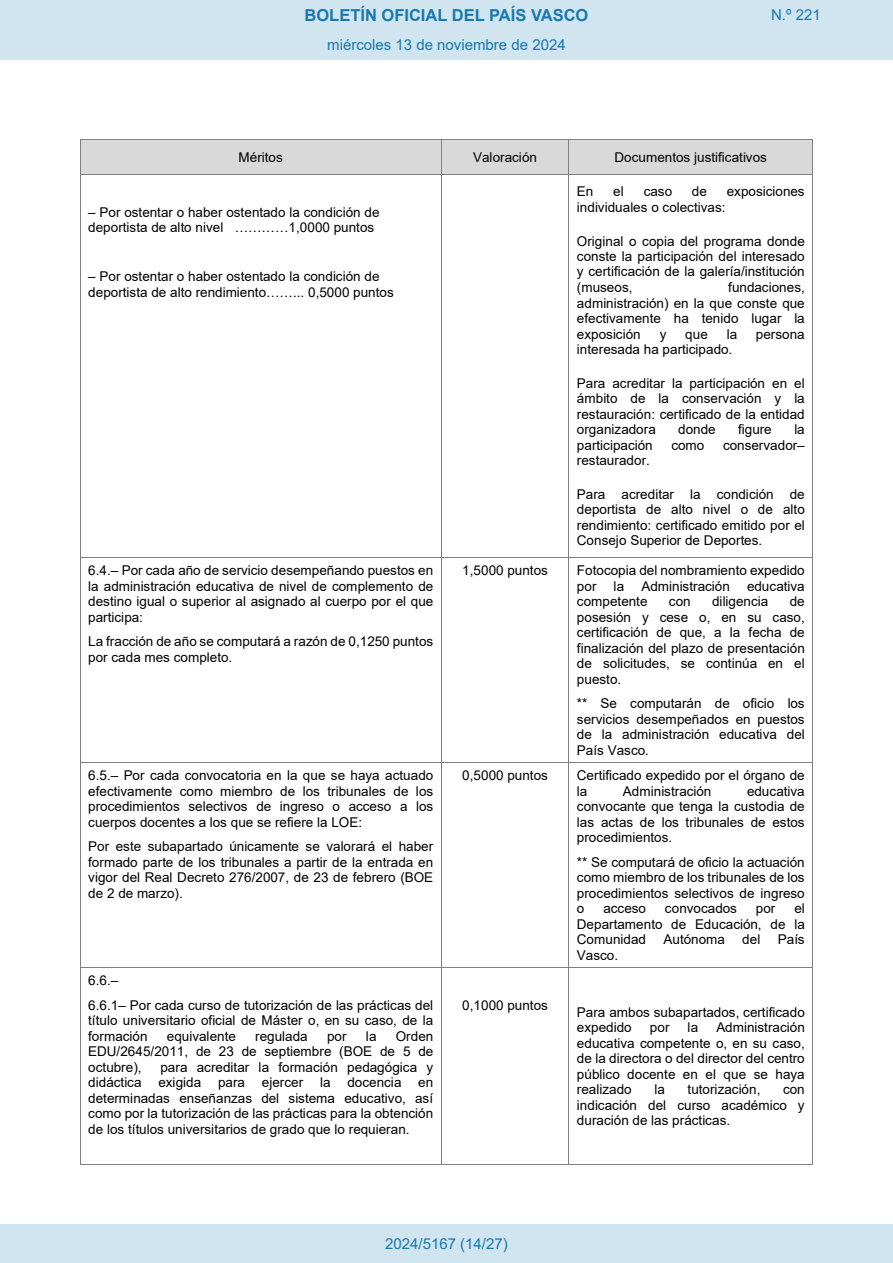
<style>
.page{position:relative;width:893px;height:1263px;background:#fff}
.page>*{position:absolute;margin:0;border:0;box-sizing:border-box;transform-origin:0 0}
.t1{font:700 16.5px "Arial";color:#1879ad}
.Paginacion_Centro{font:15px "Arial";color:#1879ad}
.t2{font:13.5px/15.6px "Arial";letter-spacing:.005em;color:#000;text-align:justify}
</style>
<div class="page">
<div style="left:80px;top:140px;width:361px;height:34px;background:#d9d9d9"></div>
<div style="left:442px;top:140px;width:126px;height:34px;background:#d9d9d9"></div>
<div style="left:569px;top:140px;width:243px;height:34px;background:#d9d9d9"></div>
<hr style="left:80px;top:139px;width:361px;height:1px;background:#808080">
<hr style="left:442px;top:139px;width:126px;height:1px;background:#808080">
<hr style="left:569px;top:139px;width:243px;height:1px;background:#808080">
<hr style="left:80px;top:140px;width:1px;height:34px;background:#808080">
<hr style="left:441px;top:140px;width:1px;height:34px;background:#808080">
<hr style="left:568px;top:140px;width:1px;height:34px;background:#808080">
<hr style="left:812px;top:140px;width:1px;height:34px;background:#808080">
<hr style="left:80px;top:174px;width:361px;height:1px;background:#808080">
<hr style="left:442px;top:174px;width:126px;height:1px;background:#808080">
<hr style="left:569px;top:174px;width:243px;height:1px;background:#808080">
<hr style="left:80px;top:175px;width:1px;height:382px;background:#808080">
<hr style="left:441px;top:175px;width:1px;height:382px;background:#808080">
<hr style="left:568px;top:175px;width:1px;height:382px;background:#808080">
<hr style="left:812px;top:175px;width:1px;height:382px;background:#808080">
<hr style="left:80px;top:557px;width:361px;height:1px;background:#808080">
<hr style="left:442px;top:557px;width:126px;height:1px;background:#808080">
<hr style="left:569px;top:557px;width:243px;height:1px;background:#808080">
<hr style="left:80px;top:558px;width:1px;height:204px;background:#808080">
<hr style="left:441px;top:558px;width:1px;height:204px;background:#808080">
<hr style="left:568px;top:558px;width:1px;height:204px;background:#808080">
<hr style="left:812px;top:558px;width:1px;height:204px;background:#808080">
<hr style="left:80px;top:762px;width:361px;height:1px;background:#808080">
<hr style="left:442px;top:762px;width:126px;height:1px;background:#808080">
<hr style="left:569px;top:762px;width:243px;height:1px;background:#808080">
<hr style="left:80px;top:763px;width:1px;height:204px;background:#808080">
<hr style="left:441px;top:763px;width:1px;height:204px;background:#808080">
<hr style="left:568px;top:763px;width:1px;height:204px;background:#808080">
<hr style="left:812px;top:763px;width:1px;height:204px;background:#808080">
<hr style="left:80px;top:967px;width:361px;height:1px;background:#808080">
<hr style="left:442px;top:967px;width:126px;height:1px;background:#808080">
<hr style="left:569px;top:967px;width:243px;height:1px;background:#808080">
<hr style="left:80px;top:968px;width:1px;height:196px;background:#808080">
<hr style="left:80px;top:1164px;width:361px;height:1px;background:#808080">
<hr style="left:441px;top:968px;width:1px;height:196px;background:#808080">
<hr style="left:442px;top:1164px;width:126px;height:1px;background:#808080">
<hr style="left:568px;top:968px;width:1px;height:196px;background:#808080">
<hr style="left:569px;top:1164px;width:243px;height:1px;background:#808080">
<hr style="left:812px;top:968px;width:1px;height:196px;background:#808080">
<div style="left:0;top:0;width:893px;height:60px;background:#d0e5f0"></div>
<div style="left:0;top:1225px;width:893px;height:38px;background:#d0e5f0"></div>
<p class="t1" style="left:305px;top:3px;width:285px">BOLETÍN OFICIAL DEL PAÍS VASCO</p>
<p class="Paginacion_Centro" style="left:771px;top:5px;width:51px">N.º 221</p>
<p class="Paginacion_Centro" style="left:327px;top:35px;width:240px">miércoles 13 de noviembre de 2024</p>
<p class="t2" style="left:238px;top:149px;width:46px">Méritos</p>
<p class="t2" style="left:473px;top:149px;width:65px">Valoración</p>
<p class="t2" style="left:614px;top:149px;width:154px">Documentos justificativos</p>
<p class="t2" style="left:88px;top:204px;width:293px">– Por ostentar o haber ostentado la condición de deportista de alto nivel …………1,0000 puntos</p>
<p class="t2" style="left:88px;top:268px;width:307px">– Por ostentar o haber ostentado la condición de deportista de alto rendimiento……... 0,5000 puntos</p>
<p class="t2" style="left:88px;top:562px;width:347px">6.4.– Por cada año de servicio desempeñando puestos en la administración educativa de nivel de complemento de destino igual o superior al asignado al cuerpo por el que participa:</p>
<p class="t2" style="left:88px;top:634px;width:346px">La fracción de año se computará a razón de 0,1250 puntos por cada mes completo.</p>
<p class="t2" style="left:88px;top:767px;width:346px">6.5.– Por cada convocatoria en la que se haya actuado efectivamente como miembro de los tribunales de los procedimientos selectivos de ingreso o acceso a los cuerpos docentes a los que se refiere la LOE:</p>
<p class="t2" style="left:88px;top:839px;width:347px">Por este subapartado únicamente se valorará el haber formado parte de los tribunales a partir de la entrada en vigor del Real Decreto 276/2007, de 23 de febrero (BOE de 2 de marzo).</p>
<p class="t2" style="left:88px;top:968px;width:346px;line-height:24.5px">6.6.–<br>6.6.1– Por cada curso de tutorización de las prácticas del</p>
<p class="t2" style="left:88px;top:1013px;width:347px">título universitario oficial de Máster o, en su caso, de la formación</p>
<p class="t2" style="left:88px;top:1028px;width:347px;text-indent:308px">Orden EDU/2645/2011, de 23 de septiembre (BOE de 5 de octubre),</p>
<p class="t2" style="left:167px;top:1028px;width:71px">equivalente</p>
<p class="t2" style="left:255px;top:1028px;width:54px">regulada</p>
<p class="t2" style="left:327px;top:1028px;width:21px">por</p>
<p class="t2" style="left:366px;top:1028px;width:12px">la</p>
<p class="t2" style="left:88px;top:1059px;width:346px;text-indent:72px">para acreditar la formación pedagógica y didáctica exigida</p>
<p class="t2" style="left:88px;top:1075px;width:347px;text-indent:130px">para ejercer la docencia en determinadas enseñanzas del sistema educativo, así como por la tutorización de las prácticas para la obtención de los títulos universitarios de grado que lo requieran.</p>
<p class="t2" style="left:577px;top:184px;width:18px">En</p>
<p class="t2" style="left:613px;top:184px;width:12px">el</p>
<p class="t2" style="left:644px;top:184px;width:30px">caso</p>
<p class="t2" style="left:692px;top:184px;width:17px">de</p>
<p class="t2" style="left:727px;top:184px;width:79px">exposiciones</p>
<p class="t2" style="left:577px;top:199px;width:150px">individuales o colectivas:</p>
<p class="t2" style="left:577px;top:233px;width:229px">Original o copia del programa donde conste la participación del interesado y certificación de la galería/institución (museos,</p>
<p class="t2" style="left:577px;top:280px;width:229px;text-indent:151px">fundaciones, administración) en la que conste que efectivamente ha tenido lugar la exposición</p>
<p class="t2" style="left:660px;top:326px;width:8px">y</p>
<p class="t2" style="left:685px;top:326px;width:24px">que</p>
<p class="t2" style="left:727px;top:326px;width:12px">la</p>
<p class="t2" style="left:756px;top:326px;width:50px">persona</p>
<p class="t2" style="left:577px;top:342px;width:157px">interesada ha participado.</p>
<p class="t2" style="left:577px;top:375px;width:229px">Para acreditar la participación en el ámbito de la conservación y la restauración: certificado de la entidad organizadora</p>
<p class="t2" style="left:678px;top:421px;width:39px">donde</p>
<p class="t2" style="left:738px;top:421px;width:35px">figure</p>
<p class="t2" style="left:794px;top:421px;width:12px">la</p>
<p class="t2" style="left:577px;top:437px;width:77px">participación</p>
<p class="t2" style="left:671px;top:437px;width:35px">como</p>
<p class="t2" style="left:723px;top:437px;width:83px">conservador–</p>
<p class="t2" style="left:577px;top:453px;width:74px">restaurador.</p>
<p class="t2" style="left:577px;top:486px;width:229px">Para acreditar la condición de deportista de alto nivel o de alto rendimiento: certificado emitido por el Consejo Superior de Deportes.</p>
<p class="t2" style="left:462px;top:562px;width:87px">1,5000 puntos</p>
<p class="t2" style="left:577px;top:562px;width:229px">Fotocopia del nombramiento expedido por</p>
<p class="t2" style="left:614px;top:578px;width:12px">la</p>
<p class="t2" style="left:641px;top:578px;width:90px">Administración</p>
<p class="t2" style="left:747px;top:578px;width:59px">educativa</p>
<p class="t2" style="left:577px;top:594px;width:72px">competente</p>
<p class="t2" style="left:669px;top:594px;width:23px">con</p>
<p class="t2" style="left:712px;top:594px;width:58px">diligencia</p>
<p class="t2" style="left:577px;top:594px;width:230px;text-indent:213px">de posesión y cese o, en su caso, certificación de que, a la fecha de finalización del plazo de presentación de solicitudes, se continúa en el puesto.</p>
<p class="t2" style="left:577px;top:696px;width:229px">** Se computarán de oficio los servicios desempeñados en puestos de la administración educativa del País Vasco.</p>
<p class="t2" style="left:462px;top:767px;width:87px">0,5000 puntos</p>
<p class="t2" style="left:577px;top:767px;width:229px">Certificado expedido por el órgano de la</p>
<p class="t2" style="left:623px;top:783px;width:90px">Administración</p>
<p class="t2" style="left:577px;top:783px;width:229px;text-indent:170px">educativa convocante que tenga la custodia de las actas de los tribunales de estos procedimientos.</p>
<p class="t2" style="left:577px;top:854px;width:229px">** Se computará de oficio la actuación como miembro de los tribunales de los procedimientos selectivos de ingreso o</p>
<p class="t2" style="left:577px;top:901px;width:229px;text-indent:217px">el Departamento de Educación, de la Comunidad</p>
<p class="t2" style="left:603px;top:901px;width:44px">acceso</p>
<p class="t2" style="left:665px;top:901px;width:74px">convocados</p>
<p class="t2" style="left:756px;top:901px;width:21px">por</p>
<p class="t2" style="left:663px;top:932px;width:63px">Autónoma</p>
<p class="t2" style="left:742px;top:932px;width:20px">del</p>
<p class="t2" style="left:778px;top:932px;width:28px">País</p>
<p class="t2" style="left:462px;top:997px;width:87px">0,1000 puntos</p>
<p class="t2" style="left:577px;top:947px;width:43px">Vasco.</p>
<p class="t2" style="left:577px;top:1004px;width:229px">Para ambos subapartados, certificado expedido</p>
<p class="t2" style="left:577px;top:1020px;width:230px;text-indent:140px">Administración educativa competente o, en su caso, de la directora o del director del centro público docente en el que se haya realizado</p>
<p class="t2" style="left:650px;top:1020px;width:21px">por</p>
<p class="t2" style="left:688px;top:1020px;width:12px">la</p>
<p class="t2" style="left:654px;top:1082px;width:12px">la</p>
<p class="t2" style="left:688px;top:1082px;width:74px">tutorización,</p>
<p class="t2" style="left:577px;top:1082px;width:229px;text-indent:206px">con indicación del curso académico y duración de las prácticas.</p>
<p class="Paginacion_Centro" style="left:385px;top:1234px;width:124px">2024/5167 (14/27)</p>
</div>
